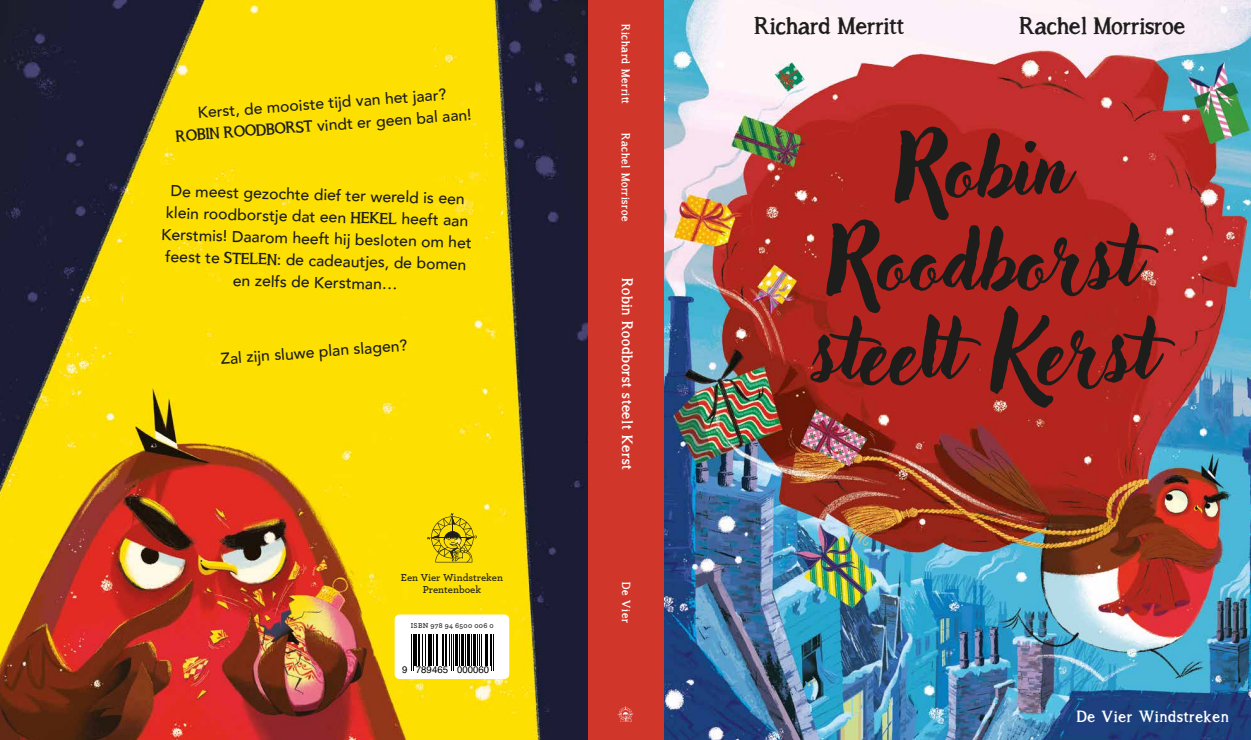
<style>
.page{position:relative;width:1251px;height:740px;background:#fff}
.page>*{position:absolute;margin:0;border:0;box-sizing:border-box;transform-origin:0 0}
.t1{font:83.48px/92.8px "Adlery Pro";color:#1d1d1b;text-align:center}
.t2{font:23.62px "asongforjenniferbold";color:#1d1d1b}
.t3{font:500 15.75px/21.9px "Avenir";color:#1d1d1b;text-align:center}
.t4{font:15.75px "asongforjenniferbold";letter-spacing:.05em;color:#fff}
.t5{font:14.88px "asongforjenniferbold";letter-spacing:.04em;color:#fff}
.t6{font:11.38px "asongforjenniferbold";letter-spacing:.05em;color:#fff}
.t7{font:600 10.5px/12.2px "Archer Pro";color:#1d1d1b;text-align:center}
.t8{font:9.62px "Helvetica";color:#000}
.t9{font:600 7.44px "Archer Pro";letter-spacing:.035em;color:#1d1d1b}
.s1{font-family:"asongforjenniferbold";font-weight:400}
</style>
<div class="page">
<img style="left:0;top:0;width:587px;height:739px">
<img style="left:663px;top:0;width:587px;height:739px">
<div style="left:587px;top:0;width:76px;height:739px;background:#d1362a"></div>
<svg style="left:617px;top:706px;width:16px;height:15px"></svg>
<svg style="left:427px;top:512px;width:49px;height:50px;background:#cdb607"></svg>
<div style="left:394px;top:614px;width:115px;height:64px;background:#fff;border-radius:5px"></div>
<svg style="left:411px;top:634px;width:83px;height:37px"></svg>
<p class="t3" style="left:173px;top:102px;width:298px;line-height:21.6px;rotate:-4deg">Kerst, de mooiste tijd van het jaar?<br><span class="s1">ROBIN ROODBORST</span> vindt er geen bal aan!</p>
<p class="t3" style="left:163px;top:177px;width:312px;rotate:2deg">De meest gezochte dief ter wereld is een klein roodborstje dat een <span class="s1">HEKEL</span> heeft aan Kerstmis! Daarom heeft hij besloten om het feest te <span class="s1">STELEN</span>: de cadeautjes, de bomen en zelfs de Kerstman…</p>
<p class="t3" style="left:220px;top:346px;width:188px;rotate:-4deg">Zal zijn sluwe plan slagen?</p>
<p class="t7" style="left:401px;top:570px;width:104px">Een Vier Windstreken<br>Prentenboek</p>
<p class="t9" style="left:410px;top:619px;width:84px">ISBN 978 94 6500 006 0</p>
<p class="t8" style="left:402px;top:662px;width:88px">9 789465 000060</p>
<p class="t6" style="left:632px;top:24px;width:81px;rotate:90deg">Richard Merritt</p>
<p class="t6" style="left:632px;top:133px;width:90px;rotate:90deg">Rachel Morrisroe</p>
<p class="t5" style="left:636px;top:277px;width:193px;rotate:90deg">Robin Roodborst steelt Kerst</p>
<p class="t6" style="left:632px;top:582px;width:42px;rotate:90deg">De Vier</p>
<h2 class="t2" style="left:754px;top:11px;width:151px">Richard Merritt</h2>
<h2 class="t2" style="left:1019px;top:11px;width:167px">Rachel Morrisroe</h2>
<h1 class="t1" style="left:810px;top:120px;width:346px">Robin<br>Roodborst steelt Kerst</h1>
<p class="t4" style="left:1076px;top:706px;width:153px">De Vier Windstreken</p>
</div>
